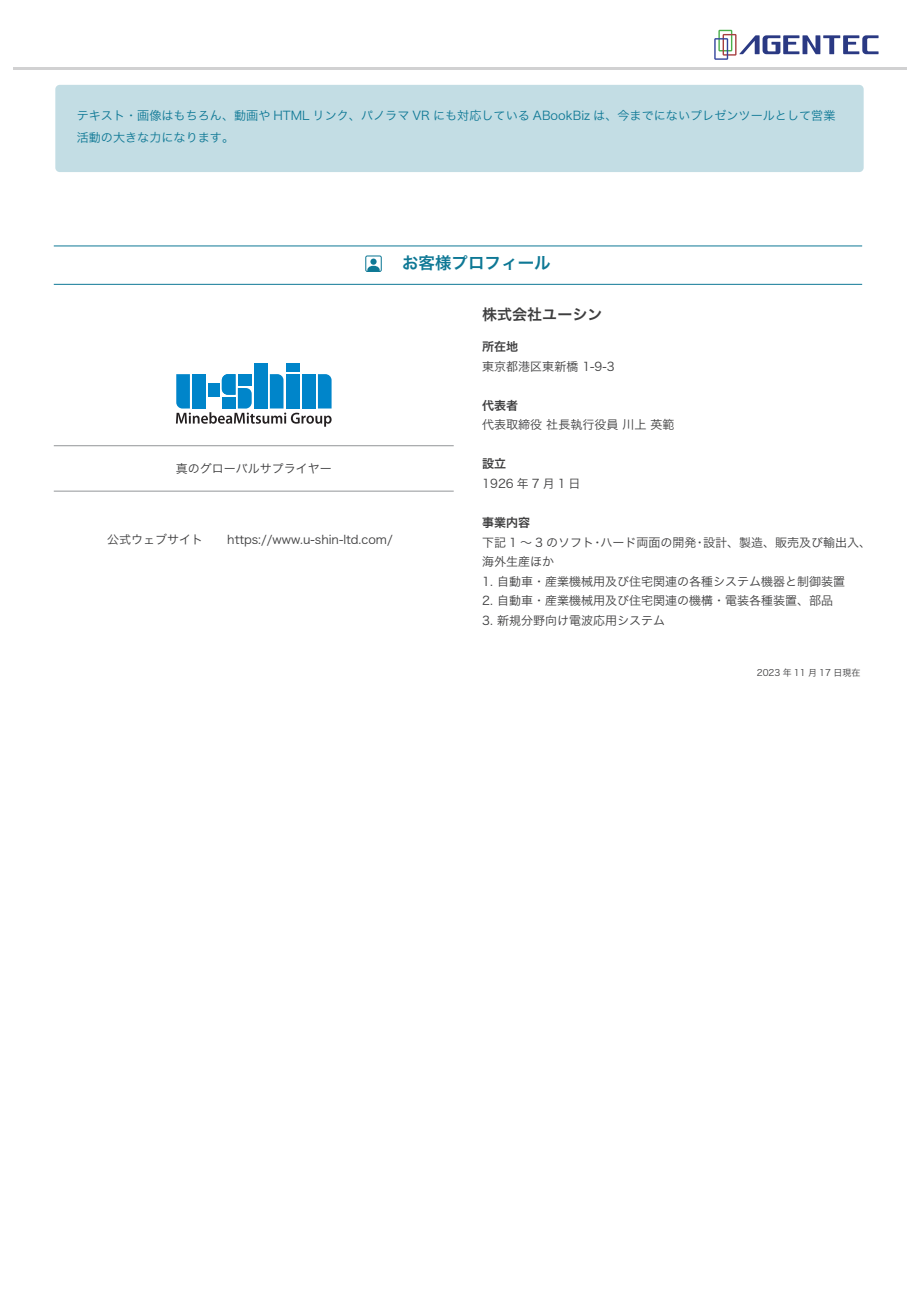
<style>
.page{position:relative;width:919px;height:1289px;background:#fff}
.page>*{position:absolute;margin:0;border:0;box-sizing:border-box;transform-origin:0 0}
.t1{font:16.5px "Hira Kaku Pro N W6";color:#0e7895}
.t2{font:15px "Hira Kaku Pro N W6";color:#3e3e3f}
.t3{font:12.15px/21.1px "Hira Kaku Pro N W3";color:#0e7895}
.t4{font:12px/19.5px "Hira Kaku Pro N W3";color:#3e3e3f}
.t5{font:12px "Hira Kaku Pro N W6";color:#3e3e3f}
.t6{font:12px "Hira Kaku Pro N W3";letter-spacing:.25em;color:#3e3e3f}
.t7{font:9px "Hira Kaku Pro N W3";color:#3e3e3f}
</style>
<div class="page">
<hr style="left:13px;top:67px;width:893px;height:2px;background:#d1d1d2">
<svg style="left:714px;top:30px;width:164px;height:30px"></svg>
<div style="left:55px;top:85px;width:808px;height:87px;background:#c3dde4;border-radius:4px"></div>
<hr style="left:54px;top:245px;width:808px;height:1px;background:#0e7895">
<hr style="left:54px;top:284px;width:808px;height:1px;background:#0e7895">
<svg style="left:365px;top:255px;width:17px;height:17px"></svg>
<hr style="left:54px;top:445px;width:399px;height:1px;background:#939598">
<hr style="left:54px;top:491px;width:399px;height:1px;background:#939598">
<div style="left:286px;top:363px;width:13px;height:9px;background:#0085ca"></div>
<div style="left:254px;top:363px;width:13px;height:45px;background:#0085ca"></div>
<svg style="left:176px;top:374px;width:155px;height:53px"></svg>
<p class="t3" style="left:77px;top:104px;width:760px">テキスト・画像はもちろん、動画や HTML リンク、パノラマ VR にも対応している ABookBiz は、今までにないプレゼンツールとして営業活動の大きな力になります。</p>
<h1 class="t1" style="left:402px;top:248px;width:150px">お客様プロフィール</h1>
<p class="t4" style="left:176px;top:458px;width:158px">真のグローバルサプライヤー</p>
<p class="t4" style="left:107px;top:529px;width:287px">公式ウェブサイト　　https://www.u-shin-ltd.com/</p>
<p class="t2" style="left:482px;top:301px;width:121px">株式会社ユーシン</p>
<p class="t5" style="left:482px;top:336px;width:37px">所在地</p>
<p class="t4" style="left:482px;top:356px;width:134px">東京都港区東新橋 1-9-3</p>
<p class="t5" style="left:482px;top:394px;width:37px">代表者</p>
<p class="t4" style="left:482px;top:414px;width:193px">代表取締役 社長執行役員 川上 英範</p>
<p class="t5" style="left:482px;top:453px;width:25px">設立</p>
<p class="t6" style="left:482px;top:473px;width:100px">1926年7月1日</p>
<p class="t5" style="left:482px;top:511px;width:49px">事業内容</p>
<p class="t4" style="left:482px;top:531px;width:390px">下記 1 ～ 3 のソフト・ハード両面の開発・設計、製造、販売及び輸出入、海外生産ほか</p>
<p class="t4" style="left:482px;top:570px;width:364px">1. 自動車・産業機械用及び住宅関連の各種システム機器と制御装置</p>
<p class="t4" style="left:482px;top:590px;width:352px">2. 自動車・産業機械用及び住宅関連の機構・電装各種装置、部品</p>
<p class="t4" style="left:482px;top:609px;width:184px">3. 新規分野向け電波応用システム</p>
<p class="t7" style="left:756px;top:664px;width:105px">2023 年 11 月 17 日現在</p>
</div>
